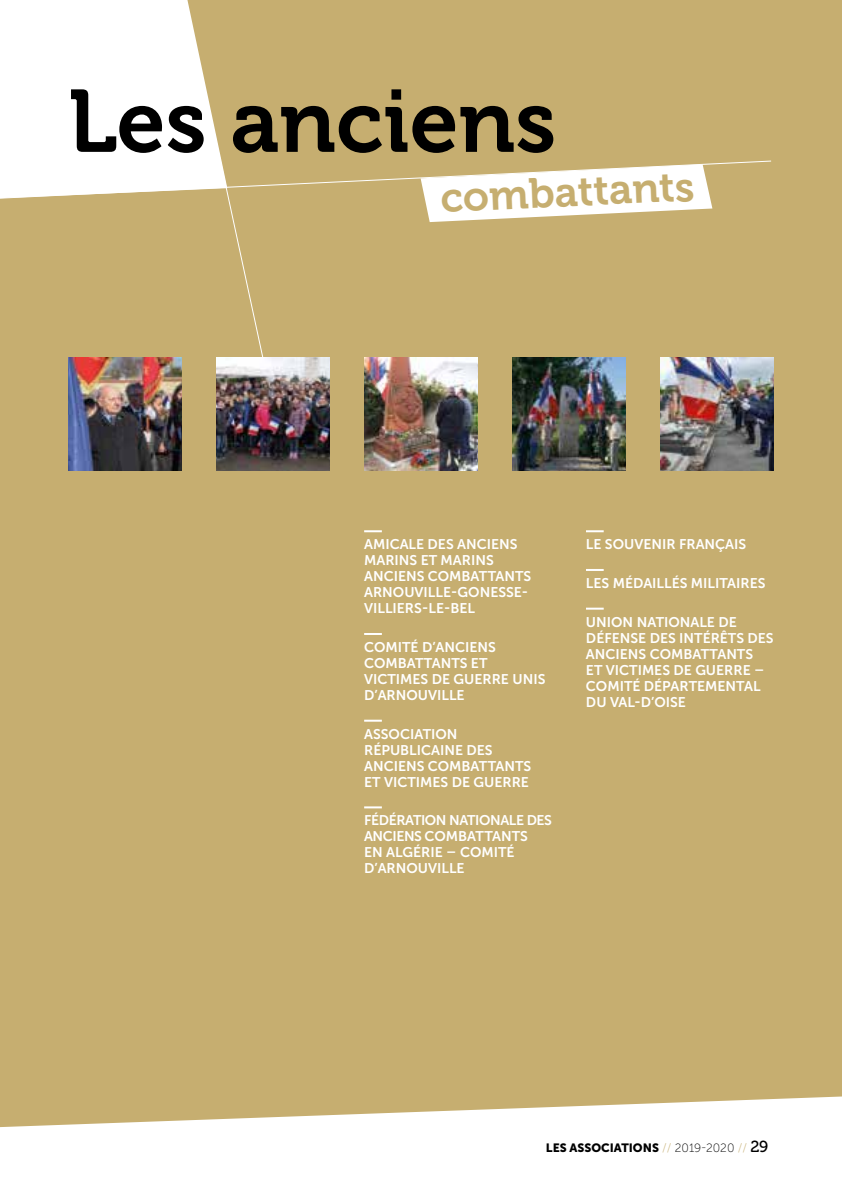
<style>
.page{position:relative;width:842px;height:1191px;background:#c6ae70}
.page>*{position:absolute;margin:0;border:0;box-sizing:border-box;transform-origin:0 0}
.t1{font:88px "Museo 700";color:#000}
.t2{font:42px "Museo 700";color:#c6ae70}
.t3{font:14px/16px "Museo Sans 700";color:#fff}
.t4{font:12px "Museo Sans 900";color:#000}
.s1{font-family:"Museo Sans 100";color:#c6ae70}
.s2{font-family:"Museo Sans 100"}
.s3{font-family:"Museo 500";font-size:16px}
</style>
<div class="page">
<div style="left:0;top:0;width:183px;height:160px;background:#fff"></div>
<img style="left:68px;top:357px;width:113px;height:114px">
<img style="left:364px;top:357px;width:114px;height:114px">
<img style="left:512px;top:357px;width:114px;height:114px">
<img style="left:660px;top:357px;width:114px;height:114px">
<svg style="left:0;top:1096px;width:842px;height:80px;fill:#fff"></svg>
<div style="left:505px;top:1134px;width:269px;height:23px;background:#fff"></div>
<svg style="left:364px;top:530px;width:18px;height:2px"></svg>
<svg style="left:364px;top:633px;width:18px;height:2px"></svg>
<svg style="left:364px;top:719px;width:18px;height:2px"></svg>
<svg style="left:364px;top:806px;width:18px;height:2px"></svg>
<svg style="left:586px;top:530px;width:18px;height:2px"></svg>
<svg style="left:586px;top:569px;width:18px;height:2px"></svg>
<svg style="left:586px;top:607px;width:18px;height:2px"></svg>
<svg style="left:183px;top:0;width:81px;height:357px"></svg>
<svg style="left:0;top:160px;width:771px;height:62px"></svg>
<img style="left:216px;top:357px;width:114px;height:114px">
<div style="left:0;top:1176px;width:842px;height:15px;background:#fff"></div>
<h1 class="t1" style="left:68px;top:72px;width:490px">Les anciens</h1>
<h2 class="t2" style="left:440px;top:173px;width:256px;rotate:-2deg">combattants</h2>
<p class="t3" style="left:364px;top:536px;width:169px">AMICALE DES ANCIENS<br>MARINS ET MARINS<br>ANCIENS COMBATTANTS<br>ARNOUVILLE-GONESSE-<br>VILLIERS-LE-BEL</p>
<p class="t3" style="left:364px;top:639px;width:183px">COMITÉ D’ANCIENS<br>COMBATTANTS ET<br>VICTIMES DE GUERRE UNIS<br>D’ARNOUVILLE</p>
<p class="t3" style="left:364px;top:726px;width:169px">ASSOCIATION<br>RÉPUBLICAINE DES<br>ANCIENS COMBATTANTS<br>ET VICTIMES DE GUERRE</p>
<p class="t3" style="left:364px;top:812px;width:189px">FÉDÉRATION NATIONALE DES<br>ANCIENS COMBATTANTS<br>EN ALGÉRIE – COMITÉ<br>D’ARNOUVILLE</p>
<p class="t3" style="left:586px;top:536px;width:162px">LE SOUVENIR FRANÇAIS</p>
<p class="t3" style="left:586px;top:575px;width:181px">LES MÉDAILLÉS MILITAIRES</p>
<p class="t3" style="left:586px;top:614px;width:189px">UNION NATIONALE DE<br>DÉFENSE DES INTÉRÊTS DES<br>ANCIENS COMBATTANTS<br>ET VICTIMES DE GUERRE –<br>COMITÉ DÉPARTEMENTAL<br>DU VAL-D’OISE</p>
<p class="t4" style="left:546px;top:1141px;width:224px">LES ASSOCIATIONS <span class="s1">//</span> <span class="s2">2019-2020</span> <span class="s1">//</span> <span class="s3">29</span></p>
</div>
